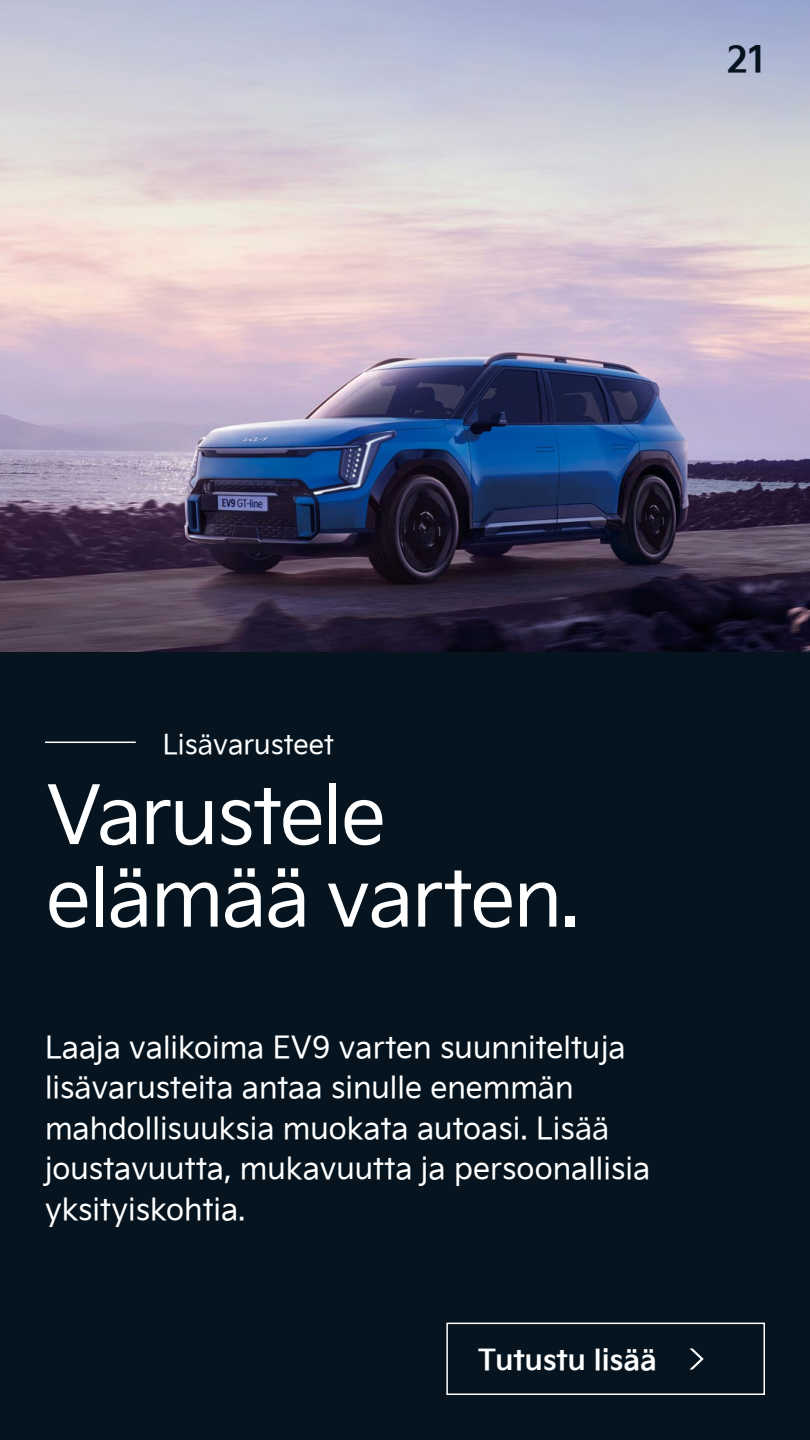
<style>
.page{position:relative;width:810px;height:1440px;background:#fff}
.page>*{position:absolute;margin:0;border:0;box-sizing:border-box;transform-origin:0 0}
.t1{font:78.75px/82.5px "Kia Signature";letter-spacing:-.02em;color:#fff}
.t2{font:700 36px "Kia Signature";color:#05141f}
.t3{font:30px/40.5px "Kia Signature";color:#fff}
.t4{font:700 28.5px "Kia Signature";letter-spacing:-.005em;color:#fff}
.t5{font:27px "Kia Signature";color:#fff}
</style>
<div class="page">
<img style="left:0;top:0;width:810px;height:652px">
<div style="left:0;top:652px;width:810px;height:788px;background:#05141f"></div>
<hr style="left:45px;top:742px;width:91px;height:1px;background:#fff">
<svg style="left:690px;top:1348px;width:14px;height:22px"></svg>
<div style="left:446px;top:1323px;width:319px;height:72px;border:1px solid #fff"></div>
<p class="t2" style="left:727px;top:39px;width:40px">21</p>
<p class="t5" style="left:163px;top:732px;width:173px">Lisävarusteet</p>
<h1 class="t1" style="left:46px;top:780px;width:535px">Varustele elämää varten.</h1>
<p class="t3" style="left:45px;top:1029px;width:607px">Laaja valikoima EV9 varten suunniteltuja lisävarusteita antaa sinulle enemmän mahdollisuuksia muokata autoasi. Lisää joustavuutta, mukavuutta ja persoonallisia yksityiskohtia.</p>
<p class="t4" style="left:478px;top:1347px;width:180px">Tutustu lisää</p>
</div>
